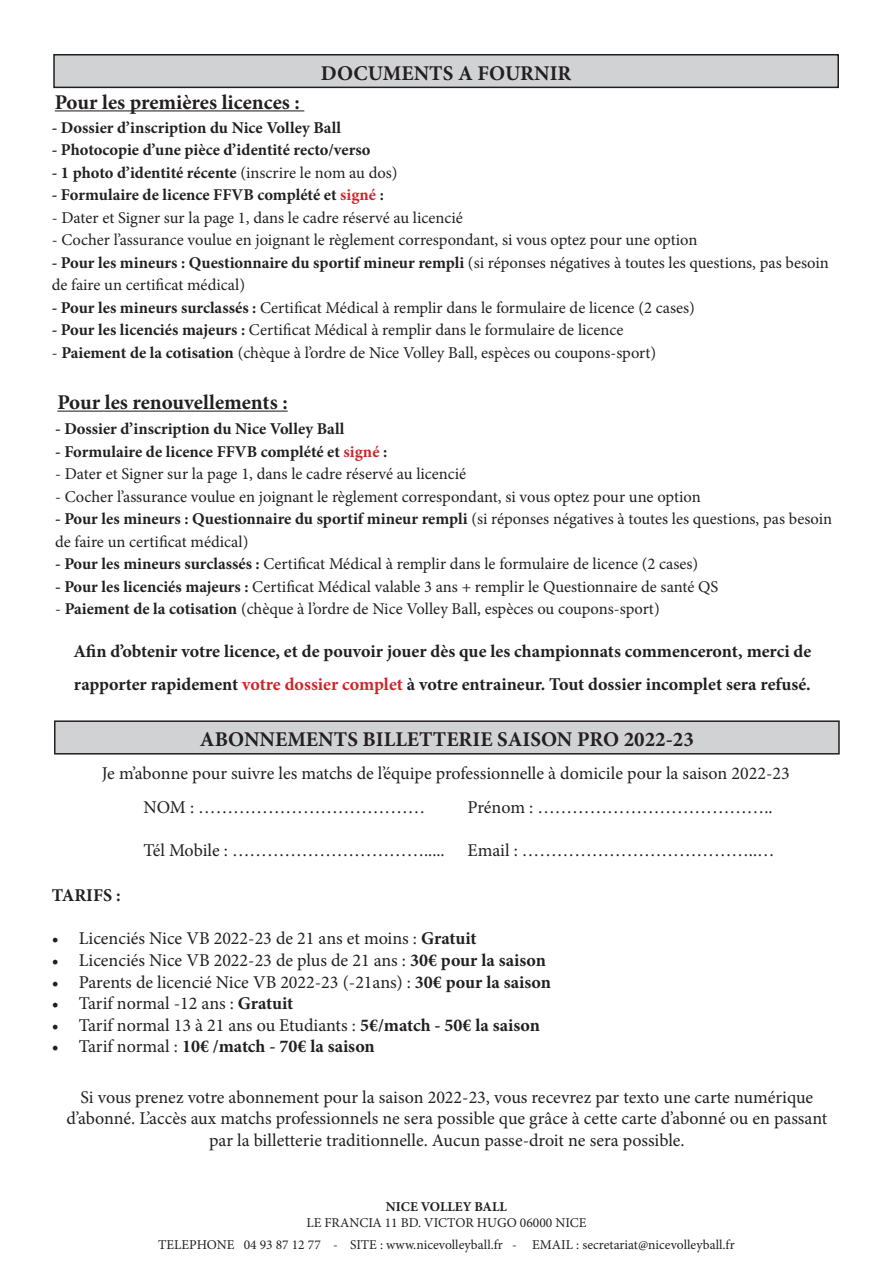
<style>
.page{position:relative;width:893px;height:1263px;background:#fff}
.page>*{position:absolute;margin:0;border:0;box-sizing:border-box;transform-origin:0 0}
.t1{font:700 21px "Minion Pro";color:#231f20}
.t2{font:18px/21.6px "Minion Pro";color:#231f20;text-align:center}
.t3{font:700 18px/32.4px "Minion Pro";color:#231f20}
.t4{font:16.5px/22.5px "Minion Pro";color:#231f20}
.t5{font:700 16.5px "Minion Pro";color:#231f20}
.t6{font:13.5px/21.6px "Minion Pro";color:#231f20;text-align:center}
.t7{font:700 13.5px "Minion Pro";color:#231f20}
.s1{font-weight:400}
.s2{color:#d1232a}
.s3{font-weight:700}
</style>
<div class="page">
<div style="left:54px;top:55px;width:784px;height:32px;background:#d1d2d4"></div>
<div style="left:53px;top:54px;width:786px;height:34px;border:2px solid #231f20"></div>
<hr style="left:55px;top:110px;width:249px;height:1px;background:#231f20">
<hr style="left:57px;top:411px;width:231px;height:1px;background:#231f20">
<div style="left:55px;top:721px;width:784px;height:33px;background:#d1d2d4"></div>
<div style="left:54px;top:720px;width:786px;height:34px;border:2px solid #231f20"></div>
<p class="t1" style="left:55px;top:87px;width:247px">Pour les premières licences :</p>
<p class="t1" style="left:321px;top:58px;width:252px">DOCUMENTS A FOURNIR</p>
<p class="t5" style="left:52px;top:116px;width:291px">- Dossier d’inscription du Nice Volley Ball</p>
<p class="t5" style="left:52px;top:138px;width:320px">- Photocopie d’une pièce d’identité recto/verso</p>
<p class="t5" style="left:52px;top:161px;width:347px">- 1 photo d’identité récente <span class="s1">(inscrire le nom au dos)</span></p>
<p class="t5" style="left:52px;top:183px;width:334px">- Formulaire de licence FFVB complété et <span class="s2">signé</span> :</p>
<p class="t4" style="left:52px;top:206px;width:413px">- Dater et Signer sur la page 1, dans le cadre réservé au licencié</p>
<p class="t4" style="left:52px;top:229px;width:647px">- Cocher l’assurance voulue en joignant le règlement correspondant, si vous optez pour une option</p>
<p class="t4" style="left:52px;top:251px;width:779px"><span class="s3">- Pour les mineurs : Questionnaire du sportif mineur rempli</span> (si réponses négatives à toutes les questions, pas besoin de faire un certificat médical)</p>
<p class="t4" style="left:52px;top:296px;width:645px"><span class="s3">- Pour les mineurs surclassés :</span> Certificat Médical à remplir dans le formulaire de licence (2 cases)</p>
<p class="t4" style="left:52px;top:319px;width:573px"><span class="s3">- Pour les licenciés majeurs :</span> Certificat Médical à remplir dans le formulaire de licence</p>
<p class="t4" style="left:52px;top:341px;width:606px">- <span class="s3">Paiement de la cotisation</span> (chèque à l’ordre de Nice Volley Ball, espèces ou coupons-sport)</p>
<p class="t1" style="left:57px;top:387px;width:232px">Pour les renouvellements :</p>
<p class="t5" style="left:55px;top:417px;width:291px">- Dossier d’inscription du Nice Volley Ball</p>
<p class="t5" style="left:55px;top:440px;width:334px">- Formulaire de licence FFVB complété et <span class="s2">signé</span> :</p>
<p class="t4" style="left:55px;top:463px;width:413px">- Dater et Signer sur la page 1, dans le cadre réservé au licencié</p>
<p class="t4" style="left:55px;top:485px;width:647px">- Cocher l’assurance voulue en joignant le règlement correspondant, si vous optez pour une option</p>
<p class="t4" style="left:55px;top:508px;width:779px"><span class="s3">- Pour les mineurs : Questionnaire du sportif mineur rempli</span> (si réponses négatives à toutes les questions, pas besoin de faire un certificat médical)</p>
<p class="t4" style="left:55px;top:553px;width:645px"><span class="s3">- Pour les mineurs surclassés :</span> Certificat Médical à remplir dans le formulaire de licence (2 cases)</p>
<p class="t4" style="left:55px;top:575px;width:665px"><span class="s3">- Pour les licenciés majeurs :</span> Certificat Médical valable 3 ans + remplir le Questionnaire de santé QS</p>
<p class="t4" style="left:55px;top:598px;width:606px">- <span class="s3">Paiement de la cotisation</span> (chèque à l’ordre de Nice Volley Ball, espèces ou coupons-sport)</p>
<p class="t3" style="left:73px;top:635px;width:740px">Afin d’obtenir votre licence, et de pouvoir jouer dès que les championnats commenceront, merci de rapporter rapidement <span class="s2">votre dossier complet</span> à votre entraineur. Tout dossier incomplet sera refusé.</p>
<p class="t1" style="left:200px;top:725px;width:495px">ABONNEMENTS BILLETTERIE SAISON PRO 2022-23</p>
<p class="t2" style="left:102px;top:762px;width:689px">Je m’abonne pour suivre les matchs de l’équipe professionnelle à domicile pour la saison 2022-23</p>
<p class="t2" style="left:144px;top:796px;width:283px">NOM : …………………………………</p>
<p class="t2" style="left:468px;top:796px;width:307px">Prénom : …………………………………..</p>
<p class="t2" style="left:144px;top:839px;width:303px">Tél Mobile : …………………………….....</p>
<p class="t2" style="left:468px;top:839px;width:309px">Email : …………………………………..…</p>
<p class="t3" style="left:52px;top:879px;width:70px">TARIFS :</p>
<p class="t2" style="left:52px;top:928px;width:426px">• Licenciés Nice VB 2022-23 de 21 ans et moins : <span class="s3">Gratuit</span></p>
<p class="t2" style="left:52px;top:949px;width:496px">• Licenciés Nice VB 2022-23 de plus de 21 ans : <span class="s3">30€ pour la saison</span></p>
<p class="t2" style="left:52px;top:971px;width:501px">• Parents de licencié Nice VB 2022-23 (-21ans) : <span class="s3">30€ pour la saison</span></p>
<p class="t2" style="left:52px;top:993px;width:243px">• Tarif normal -12 ans : <span class="s3">Gratuit</span></p>
<p class="t2" style="left:52px;top:1014px;width:490px">• Tarif normal 13 à 21 ans ou Etudiants : <span class="s3">5€/match - 50€ la saison</span></p>
<p class="t3" style="left:52px;top:1030px;width:325px"><span class="s1">• Tarif normal :</span> 10€ /match - 70€ la saison</p>
<p class="t2" style="left:66px;top:1086px;width:762px">Si vous prenez votre abonnement pour la saison 2022-23, vous recevrez par texto une carte numérique d’abonné. L’accès aux matchs professionnels ne sera possible que grâce à cette carte d’abonné ou en passant par la billetterie traditionnelle. Aucun passe-droit ne sera possible.</p>
<p class="t7" style="left:386px;top:1197px;width:123px">NICE VOLLEY BALL</p>
<p class="t6" style="left:158px;top:1212px;width:578px">LE FRANCIA 11 BD. VICTOR HUGO 06000 NICE<br>TELEPHONE 04 93 87 12 77 - SITE : www.nicevolleyball.fr - EMAIL : secretariat@nicevolleyball.fr</p>
</div>
